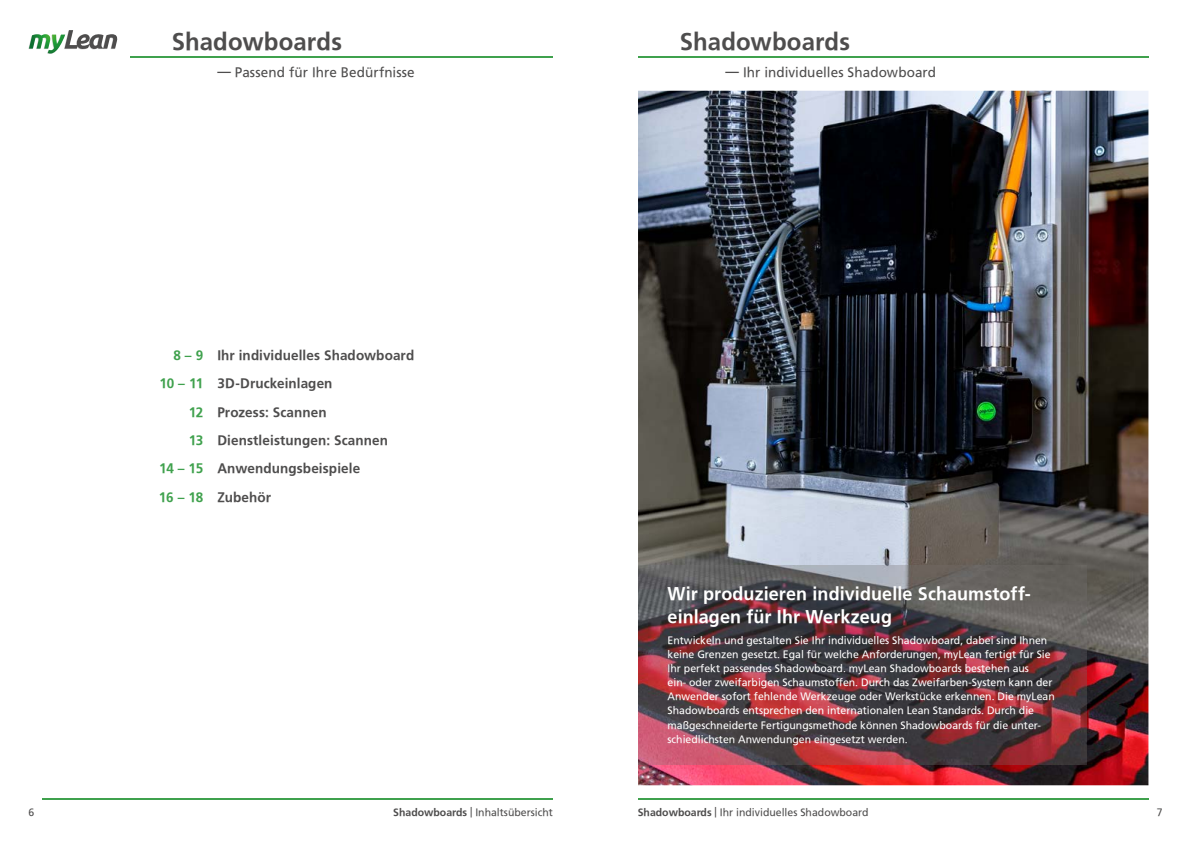
<style>
.page{position:relative;width:1191px;height:842px;background:#fff}
.page>*{position:absolute;margin:0;border:0;box-sizing:border-box;transform-origin:0 0}
.t1{font:700 24px "Frutiger";letter-spacing:.005em;color:#4e4d4d}
.t2{font:700 18px/23px "Frutiger";letter-spacing:.005em;color:#fff}
.t3{font:700 13.5px/28.4px "Frutiger";letter-spacing:.01em;color:#4e4d4d}
.t4{font:13.5px "Frutiger";letter-spacing:.005em;color:#4e4d4d}
.t5{font:700 13.5px/28.3px "Frutiger";color:#3fa14d;text-align:right}
.t6{font:10.5px/14.2px "Frutiger";color:#fff}
.t7{font:10.5px "Frutiger";color:#4e4d4d}
.s1{font-weight:700}
</style>
<div class="page">
<hr style="left:43px;top:799px;width:510px;height:1px;background:#3fa14d">
<hr style="left:130px;top:57px;width:423px;height:1px;background:#3fa14d">
<hr style="left:638px;top:57px;width:510px;height:1px;background:#3fa14d">
<hr style="left:638px;top:799px;width:510px;height:1px;background:#3fa14d">
<svg style="left:28px;top:30px;width:90px;height:20px"></svg>
<img style="left:29px;top:34px;width:36px;height:20px">
<img style="left:638px;top:91px;width:510px;height:694px">
<img style="left:638px;top:566px;width:448px;height:198px">
<h1 class="t1" style="left:172px;top:28px;width:172px">Shadowboards</h1>
<p class="t4" style="left:217px;top:64px;width:199px"><span class="s1">—</span> Passend für Ihre Bedürfnisse</p>
<p class="t5" style="left:159px;top:341px;width:46px">8 – 9<br>10 – 11<br>12<br>13<br>14 – 15<br>16 – 18</p>
<p class="t3" style="left:217px;top:341px;width:198px">Ihr individuelles Shadowboard<br>3D-Druckeinlagen<br>Prozess: Scannen<br>Dienstleistungen: Scannen<br>Anwendungsbeispiele<br>Zubehör</p>
<h1 class="t1" style="left:680px;top:28px;width:172px">Shadowboards</h1>
<p class="t4" style="left:725px;top:64px;width:212px"><span class="s1">—</span> Ihr individuelles Shadowboard</p>
<h2 class="t2" style="left:667px;top:582px;width:365px">Wir produzieren individuelle Schaumstoff&shy;einlagen für Ihr Werkzeug</h2>
<p class="t6" style="left:667px;top:633px;width:389px">Entwickeln und gestalten Sie Ihr individuelles Shadowboard, dabei sind Ihnen keine Grenzen gesetzt. Egal für welche Anforderungen, myLean fertigt für Sie Ihr perfekt passendes Shadowboard. myLean Shadowboards bestehen aus<br>ein- oder zweifarbigen Schaumstoffen. Durch das Zweifarben-System kann der Anwender sofort fehlende Werkzeuge oder Werkstücke erkennen. Die myLean Shadowboards entsprechen den internationalen Lean Standards. Durch die maßgeschneiderte Fertigungsmethode können Shadowboards für die unter&shy;schiedlichsten Anwendungen eingesetzt werden.</p>
<p class="t7" style="left:28px;top:806px;width:7px">6</p>
<p class="t7" style="left:393px;top:806px;width:161px"><span class="s1">Shadowboards</span> | Inhaltsübersicht</p>
<p class="t7" style="left:1156px;top:806px;width:7px">7</p>
<p class="t7" style="left:638px;top:806px;width:232px"><span class="s1">Shadowboards</span> | Ihr individuelles Shadowboard</p>
</div>
